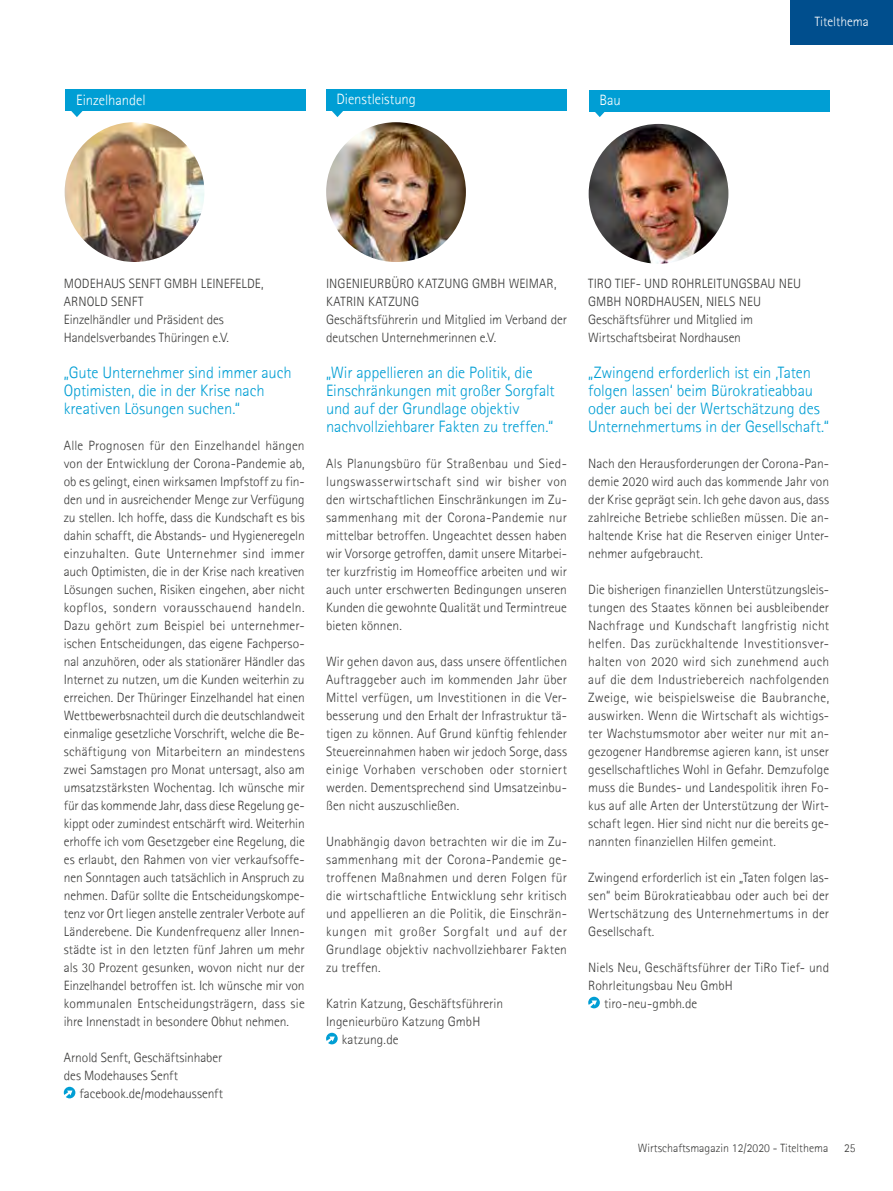
<style>
.page{position:relative;width:893px;height:1191px;background:#fff}
.page>*{position:absolute;margin:0;border:0;box-sizing:border-box;transform-origin:0 0}
.t1{font:300 16.5px/18px "Agfa Rotis Sans Serif";letter-spacing:-.005em;color:#009ed4}
.t2{font:300 15px "Agfa Rotis Sans Serif";color:#fff}
.t3{font:300 13.5px/18px "Agfa Rotis Sans Serif";color:#3c3c3b;text-align:justify}
.t4{font:300 13.5px "Agfa Rotis Sans Serif";color:#fff}
.t5{font:300 12px "Agfa Rotis Sans Serif";color:#3c3c3b}
</style>
<div class="page">
<div style="left:791px;top:0;width:102px;height:45px;background:#004e8d"></div>
<div style="left:65px;top:89px;width:241px;height:21px;background:#009ed4"></div>
<img style="left:65px;top:122px;width:139px;height:140px;border-radius:70px">
<svg style="left:64px;top:1086px;width:11px;height:12px"></svg>
<svg style="left:71px;top:111px;width:12px;height:6px"></svg>
<div style="left:589px;top:90px;width:241px;height:21px;background:#009ed4"></div>
<img style="left:589px;top:124px;width:139px;height:140px;border-radius:70px">
<svg style="left:588px;top:996px;width:12px;height:12px"></svg>
<svg style="left:594px;top:111px;width:12px;height:6px"></svg>
<div style="left:326px;top:89px;width:241px;height:21px;background:#009ed4"></div>
<img style="left:326px;top:122px;width:140px;height:140px;border-radius:70px">
<svg style="left:326px;top:1032px;width:12px;height:12px"></svg>
<svg style="left:332px;top:111px;width:11px;height:6px"></svg>
<p class="t2" style="left:76px;top:91px;width:71px">Einzelhandel</p>
<p class="t2" style="left:336px;top:90px;width:81px">Dienstleistung</p>
<p class="t2" style="left:599px;top:91px;width:23px">Bau</p>
<p class="t4" style="left:815px;top:13px;width:56px">Titelthema</p>
<p class="t3" style="left:64px;top:274px;width:201px;text-align:left">MODEHAUS SENFT GMBH LEINEFELDE,<br>ARNOLD SENFT<br>Einzelhändler und Präsident des<br>Handelsverbandes Thüringen e.V.</p>
<p class="t1" style="left:64px;top:363px;width:229px">„Gute Unternehmer sind immer auch<br>Optimisten, die in der Krise nach kreativen Lösungen suchen.“</p>
<p class="t3" style="left:64px;top:436px;width:242px">Alle Prognosen für den Einzelhandel hängen von der Entwicklung der Corona-Pandemie ab, ob es gelingt, einen wirksamen Impfstoff zu fin&shy;den und in ausreichender Menge zur Verfügung zu stellen. Ich hoffe, dass die Kundschaft es bis dahin schafft, die Abstands- und Hygieneregeln einzuhalten. Gute Unternehmer sind immer auch Optimisten, die in der Krise nach kreativen Lösungen suchen, Risiken eingehen, aber nicht kopflos, sondern vorausschauend handeln.<br>Dazu gehört zum Beispiel bei unternehmer&shy;ischen Entscheidungen, das eigene Fachperso&shy;nal anzuhören, oder als stationärer Händler das Internet zu nutzen, um die Kunden weiterhin zu erreichen. Der Thüringer Einzelhandel hat einen Wettbewerbsnachteil durch die deutschlandweit einmalige gesetzliche Vorschrift, welche die Be&shy;schäftigung von Mitarbeitern an mindestens zwei Samstagen pro Monat untersagt, also am umsatzstärksten Wochentag. Ich wünsche mir für das kommende Jahr, dass diese Regelung ge&shy;kippt oder zumindest entschärft wird. Weiterhin erhoffe ich vom Gesetzgeber eine Regelung, die es erlaubt, den Rahmen von vier verkaufsoffe&shy;nen Sonntagen auch tatsächlich in Anspruch zu nehmen. Dafür sollte die Entscheidungskompe&shy;tenz vor Ort liegen anstelle zentraler Verbote auf Länderebene. Die Kundenfrequenz aller Innen&shy;städte ist in den letzten fünf Jahren um mehr als 30 Prozent gesunken, wovon nicht nur der Einzelhandel betroffen ist. Ich wünsche mir von kommunalen Entscheidungsträgern, dass sie ihre Innenstadt in besondere Obhut nehmen.</p>
<p class="t3" style="left:64px;top:1048px;width:160px">Arnold Senft, Geschäftsinhaber des Modehauses Senft</p>
<p class="t3" style="left:80px;top:1084px;width:145px">facebook.de/modehaussenft</p>
<p class="t3" style="left:326px;top:274px;width:242px;text-align:left">INGENIEURBÜRO KATZUNG GMBH WEIMAR, KATRIN KATZUNG<br>Geschäftsführerin und Mitglied im Verband der deutschen Unternehmerinnen e.V.</p>
<p class="t1" style="left:326px;top:363px;width:230px">„Wir appellieren an die Politik, die Einschränkungen mit großer Sorgfalt und auf der Grundlage objektiv nachvollziehbarer Fakten zu treffen.“</p>
<p class="t3" style="left:326px;top:454px;width:242px">Als Planungsbüro für Straßenbau und Sied&shy;lungswasserwirtschaft sind wir bisher von den wirtschaftlichen Einschränkungen im Zu&shy;sammenhang mit der Corona-Pandemie nur mittelbar betroffen. Ungeachtet dessen haben wir Vorsorge getroffen, damit unsere Mitarbei&shy;ter kurzfristig im Homeoffice arbeiten und wir auch unter erschwerten Bedingungen unseren Kunden die gewohnte Qualität und Termintreue bieten können.</p>
<p class="t3" style="left:326px;top:652px;width:242px">Wir gehen davon aus, dass unsere öffentlichen Auftraggeber auch im kommenden Jahr über Mittel verfügen, um Investitionen in die Ver&shy;besserung und den Erhalt der Infrastruktur tä&shy;tigen zu können. Auf Grund künftig fehlender Steuereinnahmen haben wir jedoch Sorge, dass einige Vorhaben verschoben oder storniert werden. Dementsprechend sind Umsatzeinbu&shy;ßen nicht auszuschließen.</p>
<p class="t3" style="left:326px;top:832px;width:242px">Unabhängig davon betrachten wir die im Zu&shy;sammenhang mit der Corona-Pandemie ge&shy;troffenen Maßnahmen und deren Folgen für die wirtschaftliche Entwicklung sehr kritisch und appellieren an die Politik, die Einschrän&shy;kungen mit großer Sorgfalt und auf der Grundlage objektiv nachvollziehbarer Fakten zu treffen.</p>
<p class="t3" style="left:326px;top:994px;width:179px">Katrin Katzung, Geschäftsführerin</p>
<p class="t3" style="left:326px;top:1012px;width:156px">Ingenieurbüro Katzung GmbH</p>
<p class="t3" style="left:342px;top:1030px;width:58px">katzung.de</p>
<p class="t3" style="left:588px;top:274px;width:214px;text-align:left">TIRO TIEF- UND ROHRLEITUNGSBAU NEU<br>GMBH NORDHAUSEN, NIELS NEU<br>Geschäftsführer und Mitglied im<br>Wirtschaftsbeirat Nordhausen</p>
<p class="t1" style="left:588px;top:363px;width:242px">„Zwingend erforderlich ist ein ‚Taten folgen lassen‘ beim Bürokratieabbau oder auch bei der Wertschätzung des Unternehmertums in der Gesellschaft.“</p>
<p class="t3" style="left:588px;top:454px;width:242px">Nach den Herausforderungen der Corona-Pan&shy;demie 2020 wird auch das kommende Jahr von der Krise geprägt sein. Ich gehe davon aus, dass zahlreiche Betriebe schließen müssen. Die an&shy;haltende Krise hat die Reserven einiger Unter&shy;nehmer aufgebraucht.</p>
<p class="t3" style="left:588px;top:580px;width:242px">Die bisherigen finanziellen Unterstützungsleis&shy;tungen des Staates können bei ausbleibender Nachfrage und Kundschaft langfristig nicht helfen. Das zurückhaltende Investitionsver&shy;halten von 2020 wird sich zunehmend auch auf die dem Industriebereich nachfolgenden Zweige, wie beispielsweise die Baubranche, auswirken. Wenn die Wirtschaft als wichtigs&shy;ter Wachstumsmotor aber weiter nur mit an&shy;gezogener Handbremse agieren kann, ist unser gesellschaftliches Wohl in Gefahr. Demzufolge muss die Bundes- und Landespolitik ihren Fo&shy;kus auf alle Arten der Unterstützung der Wirt&shy;schaft legen. Hier sind nicht nur die bereits ge&shy;nannten finanziellen Hilfen gemeint.</p>
<p class="t3" style="left:588px;top:868px;width:242px">Zwingend erforderlich ist ein „Taten folgen las&shy;sen“ beim Bürokratieabbau oder auch bei der Wertschätzung des Unternehmertums in der Gesellschaft.</p>
<p class="t3" style="left:588px;top:958px;width:242px">Niels Neu, Geschäftsführer der TiRo Tief- und</p>
<p class="t3" style="left:588px;top:976px;width:146px">Rohrleitungsbau Neu GmbH</p>
<p class="t3" style="left:604px;top:994px;width:95px">tiro-neu-gmbh.de</p>
<p class="t5" style="left:638px;top:1141px;width:192px">Wirtschaftsmagazin 12/2020 - Titelthema</p>
<p class="t5" style="left:844px;top:1141px;width:13px">25</p>
</div>
